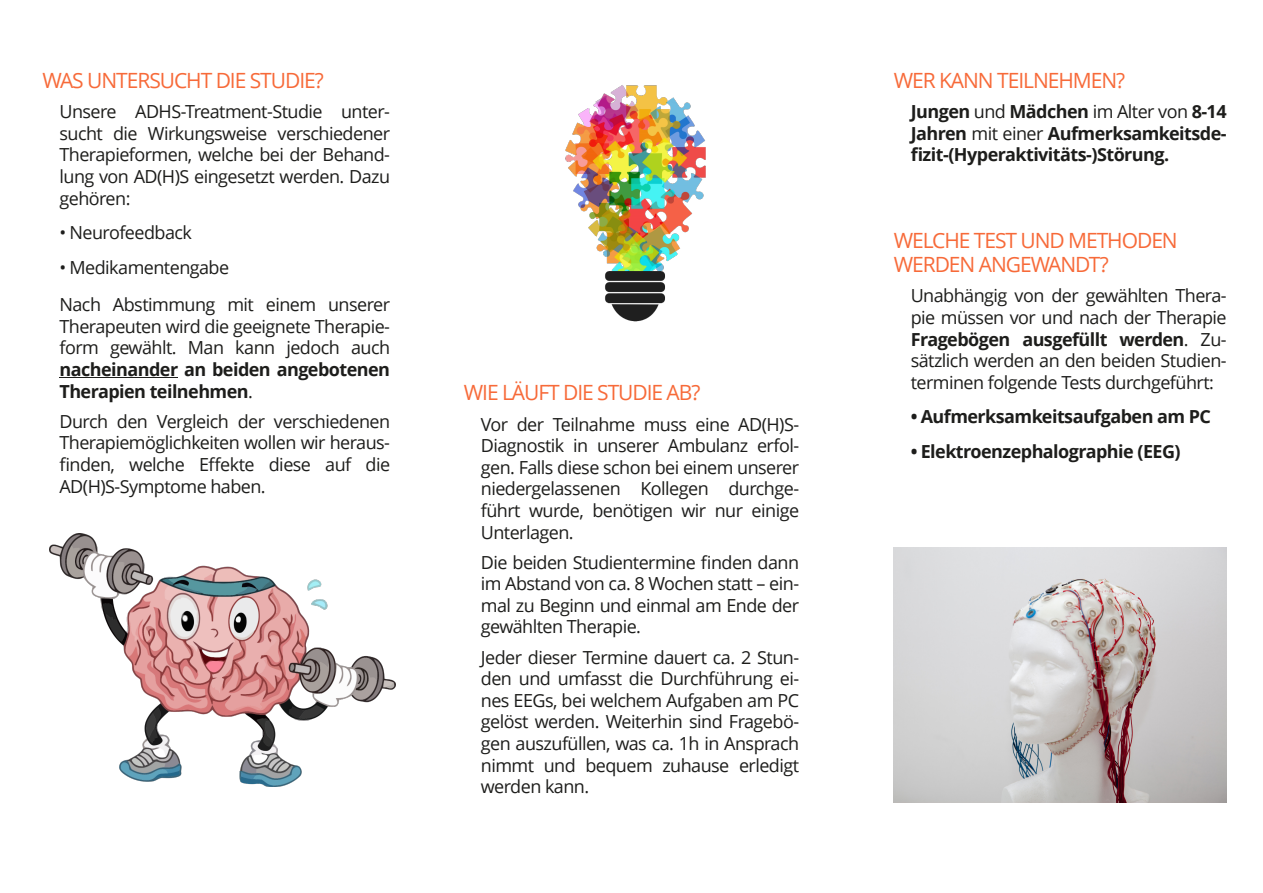
<style>
.page{position:relative;width:1263px;height:893px;background:#fff}
.page>*{position:absolute;margin:0;border:0;box-sizing:border-box;transform-origin:0 0}
.t1{font:21px/24px "Open Sans";letter-spacing:-.05em;color:#f76a39}
.t2{font:18px/21.6px "Open Sans";letter-spacing:-.03em;color:#1d1d1b;text-align:justify}
.t3{font:700 18px/21.6px "Open Sans";letter-spacing:-.03em;color:#1d1d1b}
.s1{font-weight:400}
.s2{font-weight:700}
</style>
<div class="page">
<hr style="left:59px;top:377px;width:119px;height:1px;background:#1d1d1b">
<img style="left:50px;top:533px;width:346px;height:253px">
<img style="left:565px;top:85px;width:141px;height:237px">
<img style="left:894px;top:547px;width:333px;height:255px">
<p class="t1" style="left:43px;top:71px;width:283px">WAS UNTERSUCHT DIE STUDIE?</p>
<p class="t2" style="left:59px;top:103px;width:332px">Unsere ADHS-Treatment-Studie unter&shy;sucht die Wirkungsweise verschiedener Therapieformen, welche bei der Behand&shy;lung von AD(H)S eingesetzt werden. Dazu gehören:</p>
<p class="t2" style="left:60px;top:224px;width:134px">• Neurofeedback</p>
<p class="t2" style="left:59px;top:250px;width:332px;line-height:37.7px">• Medikamentengabe<br>Nach Abstimmung mit einem unserer</p>
<p class="t2" style="left:59px;top:317px;width:332px">Therapeuten wird die geeignete Therapie&shy;form gewählt. Man kann jedoch auch</p>
<p class="t3" style="left:59px;top:360px;width:332px">nacheinander an beiden angebotenen<br>Therapien teilnehmen<span class="s1">.</span></p>
<p class="t2" style="left:59px;top:412px;width:332px">Durch den Vergleich der verschiedenen Therapiemöglichkeiten wollen wir heraus&shy;finden, welche Effekte diese auf die AD(H)S-Symptome haben.</p>
<p class="t1" style="left:464px;top:383px;width:238px">WIE LÄUFT DIE STUDIE AB?</p>
<p class="t2" style="left:481px;top:415px;width:320px">Vor der Teilnahme muss eine AD(H)S-Diagnostik in unserer Ambulanz erfol&shy;gen. Falls diese schon bei einem unserer niedergelassenen Kollegen durchge&shy;führt wurde, benötigen wir nur einige Unterlagen.</p>
<p class="t2" style="left:481px;top:553px;width:320px">Die beiden Studientermine finden dann im Abstand von ca. 8 Wochen statt – ein&shy;mal zu Beginn und einmal am Ende der gewählten Therapie.</p>
<p class="t2" style="left:481px;top:648px;width:320px">Jeder dieser Termine dauert ca. 2 Stun&shy;den und umfasst die Durchführung ei&shy;nes EEGs, bei welchem Aufgaben am PC gelöst werden. Weiterhin sind Fragebö&shy;gen auszufüllen, was ca. 1h in Ansprach nimmt und bequem zuhause erledigt werden kann.</p>
<p class="t1" style="left:894px;top:71px;width:233px">WER KANN TEILNEHMEN?</p>
<p class="t3" style="left:911px;top:103px;width:317px;text-align:justify">Jungen <span class="s1">und</span> Mädchen <span class="s1">im Alter von</span> 8-14<br>Jahren <span class="s1">mit einer</span> Aufmerksamkeitsde&shy;fizit-(Hyperaktivitäts-)Störung.</p>
<p class="t1" style="left:894px;top:231px;width:286px">WELCHE TEST UND METHODEN<br>WERDEN ANGEWANDT?</p>
<p class="t2" style="left:911px;top:287px;width:317px">Unabhängig von der gewählten Thera&shy;pie müssen vor und nach der Therapie <span class="s2">Fragebögen ausgefüllt werden</span>. Zu&shy;sätzlich werden an den beiden Studien&shy;terminen folgende Tests durchgeführt:</p>
<p class="t3" style="left:911px;top:408px;width:302px">• Aufmerksamkeitsaufgaben am PC</p>
<p class="t3" style="left:911px;top:442px;width:271px">• Elektroenzephalographie (EEG)</p>
</div>
